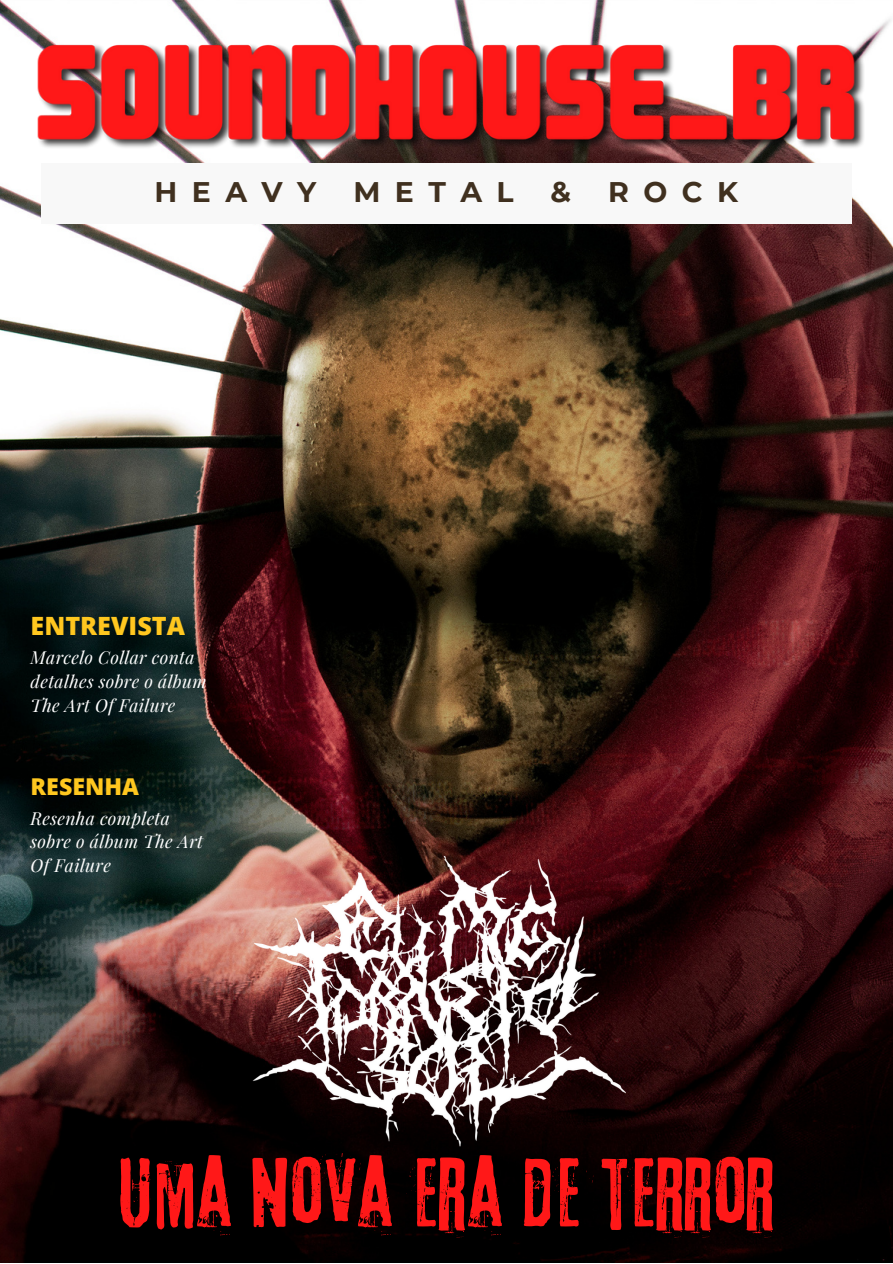
<style>
.page{position:relative;width:893px;height:1264px;background:#fff}
.page>*{position:absolute;margin:0;border:0;box-sizing:border-box;transform-origin:0 0}
.t1{font:89.85px "Lava Pro Grunge";letter-spacing:.02em;color:#ff1818}
.t2{font:700 28.35px "Montserrat";letter-spacing:.51em;color:#40301f}
.t3{font:800 25.2px "Open Sans";color:#ffc71f}
.t4{font:800 23.25px "Open Sans";color:#ffc71f}
.t5{font:italic 17.55px/23.9px "Playfair Display";letter-spacing:.02em;color:#fff}
</style>
<div class="page">
<img style="left:0;top:210px;width:892px;height:1052px">
<div style="left:41px;top:163px;width:810px;height:60px;background:#f8f8f8"></div>
<img style="left:0;top:0;width:891px;height:210px">
<img style="left:202px;top:824px;width:488px;height:345px">
<p class="t2" style="left:154px;top:175px;width:163px">HEAVY</p>
<p class="t2" style="left:353px;top:175px;width:162px">METAL</p>
<p class="t2" style="left:550px;top:175px;width:22px">&amp;</p>
<p class="t2" style="left:608px;top:175px;width:131px">ROCK</p>
<p class="t3" style="left:31px;top:608px;width:156px">ENTREVISTA</p>
<p class="t5" style="left:31px;top:645px;width:177px">Marcelo Collar conta detalhes sobre o álbum<br>The Art Of Failure</p>
<p class="t4" style="left:31px;top:770px;width:110px">RESENHA</p>
<p class="t5" style="left:31px;top:805px;width:174px">Resenha completa sobre o álbum The Art<br>Of Failure</p>
<p class="t1" style="left:118px;top:1142px;width:657px">UMA NOVA ERA DE TERROR</p>
</div>
